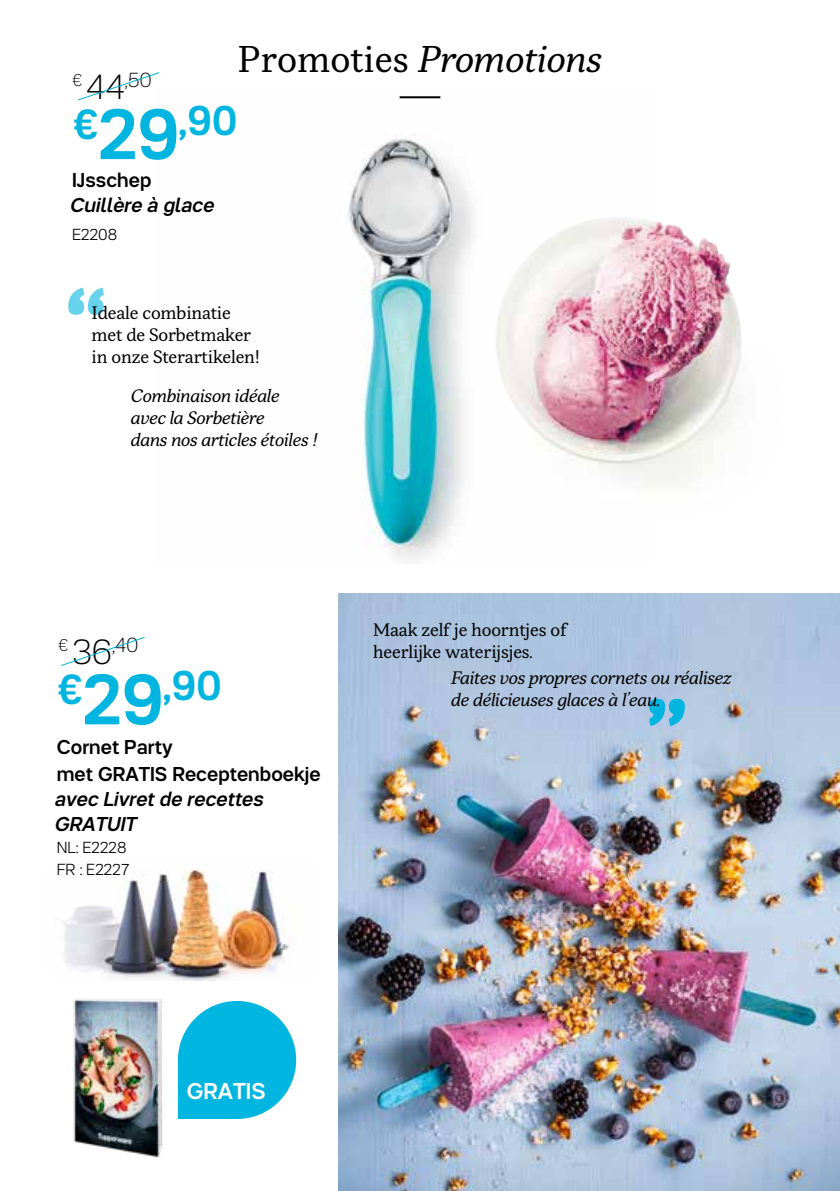
<style>
.page{position:relative;width:840px;height:1191px;background:#fff}
.page>*{position:absolute;margin:0;border:0;box-sizing:border-box;transform-origin:0 0}
.t1{font:500 42px "Tupper PRO";color:#00b5e0}
.t2{font:italic 37.2px "Tupper Serif";color:#000}
.t3{font:500 22.8px "Tupper PRO";color:#fff}
.t4{font:100 20.6px "Tupper PRO";color:#000}
.t5{font:500 20px/27.6px "Tupper PRO";color:#000}
.t6{font:500 20px/24.8px "Tupper PR Oitalic";color:#000}
.t7{font:italic 18px/22px "Tupper Serif";letter-spacing:-.01em;color:#000}
.t8{font:18px/22px "Tupper Serif";letter-spacing:-.01em;color:#000}
.t9{font:300 16px/22px "Tupper PRO";color:#000}
.s1{font-style:normal}
.s2{font-size:16.8px}
.s3{font-size:35.4px}
.s4{font-size:72px}
</style>
<div class="page">
<img style="left:347px;top:96px;width:302px;height:465px">
<img style="left:495px;top:251px;width:246px;height:268px">
<img style="left:63px;top:869px;width:234px;height:112px">
<img style="left:73px;top:999px;width:90px;height:159px">
<img style="left:338px;top:594px;width:501px;height:597px">
<svg style="left:78px;top:72px;width:82px;height:29px"></svg>
<svg style="left:61px;top:637px;width:84px;height:29px"></svg>
<svg style="left:178px;top:1001px;width:118px;height:118px"></svg>
<hr style="left:399px;top:96px;width:41px;height:2px;background:#000">
<svg style="left:68px;top:288px;width:36px;height:27px"></svg>
<svg style="left:648px;top:699px;width:36px;height:27px"></svg>
<h2 class="t2" style="left:238px;top:35px;width:365px"><span class="s1">Promoties</span> Promotions</h2>
<p class="t4" style="left:72px;top:63px;width:81px"><span class="s2">€</span> <span class="s3">44</span>,50</p>
<h1 class="t1" style="left:72px;top:87px;width:166px">€<span class="s4">29</span>,90</h1>
<p class="t5" style="left:72px;top:165px;width:81px">IJsschep</p>
<p class="t6" style="left:72px;top:191px;width:146px">Cuillère à glace</p>
<p class="t9" style="left:72px;top:223px;width:47px">E2208</p>
<p class="t8" style="left:92px;top:302px;width:170px">Ideale combinatie met de Sorbetmaker in onze Sterartikelen!</p>
<p class="t7" style="left:131px;top:385px;width:188px">Combinaison idéale avec la Sorbetière<br>dans nos articles étoiles !</p>
<p class="t4" style="left:58px;top:628px;width:82px"><span class="s2">€</span> <span class="s3">36</span>,40</p>
<h1 class="t1" style="left:57px;top:652px;width:166px">€<span class="s4">29</span>,90</h1>
<p class="t5" style="left:57px;top:731px;width:265px">Cornet Party<br>met GRATIS Receptenboekje</p>
<p class="t6" style="left:57px;top:785px;width:210px">avec Livret de recettes<br>GRATUIT</p>
<p class="t9" style="left:57px;top:836px;width:74px">NL: E2228<br>FR : E2227</p>
<p class="t8" style="left:373px;top:618px;width:195px">Maak zelf je hoorntjes of heerlijke waterijsjes.</p>
<p class="t7" style="left:451px;top:666px;width:282px">Faites vos propres cornets ou réalisez de délicieuses glaces à l’eau.</p>
<p class="t3" style="left:187px;top:1072px;width:80px">GRATIS</p>
</div>
